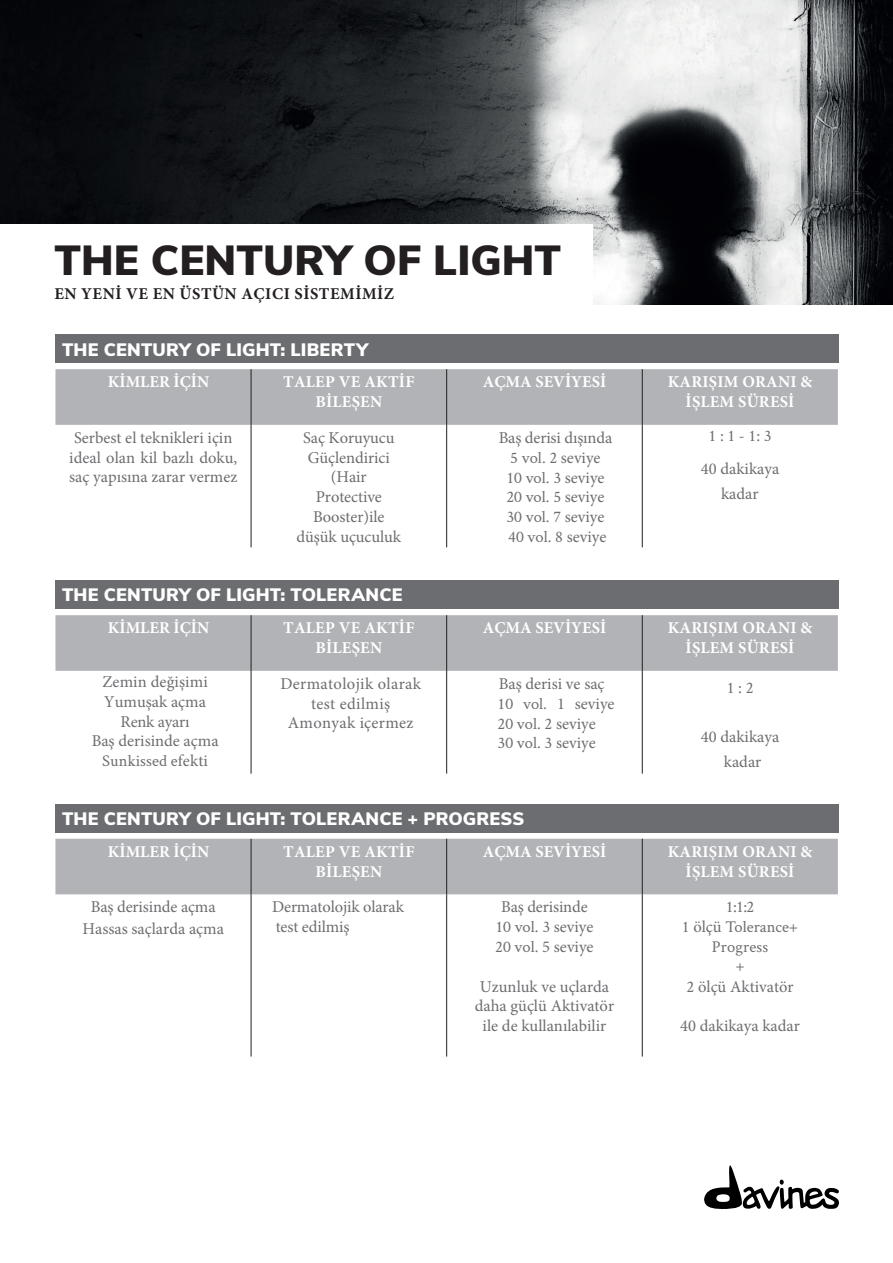
<style>
.page{position:relative;width:893px;height:1263px;background:#fff}
.page>*{position:absolute;margin:0;border:0;box-sizing:border-box;transform-origin:0 0}
.t1{font:900 42px "Nunito Sans";color:#231f20}
.t2{font:900 18px "Nunito Sans";letter-spacing:.01em;color:#fff}
.t3{font:16.5px/19.8px "Minion Pro";color:#6c6d70;text-align:center}
.t4{font:700 16.5px/19.8px "Minion Pro";letter-spacing:.01em;color:#fff;text-align:center}
.t5{font:16.5px/19.8px "Crimson Text";color:#6c6d70}
.t6{font:16.5px/19.8px "Minion Pro";letter-spacing:.02em;color:#6c6d70;text-align:center}
.t7{font:700 16.5px "Minion Pro";letter-spacing:.03em;color:#231f20}
.s1{font-family:"Minion Pro"}
.s2{font-family:"Crimson Text"}
</style>
<div class="page">
<div style="left:55px;top:369px;width:783px;height:56px;background:#b2b3b7"></div>
<hr style="left:251px;top:425px;width:1px;height:122px;background:#231f20">
<hr style="left:446px;top:425px;width:1px;height:122px;background:#231f20">
<hr style="left:642px;top:425px;width:1px;height:122px;background:#231f20">
<hr style="left:251px;top:369px;width:1px;height:56px;background:#231f20">
<hr style="left:446px;top:369px;width:1px;height:56px;background:#231f20">
<hr style="left:642px;top:369px;width:1px;height:56px;background:#231f20">
<div style="left:55px;top:335px;width:783px;height:28px;background:#6c6d70"></div>
<div style="left:55px;top:615px;width:783px;height:56px;background:#b2b3b7"></div>
<hr style="left:251px;top:671px;width:1px;height:103px;background:#231f20">
<hr style="left:446px;top:671px;width:1px;height:103px;background:#231f20">
<hr style="left:642px;top:671px;width:1px;height:103px;background:#231f20">
<hr style="left:251px;top:615px;width:1px;height:56px;background:#231f20">
<hr style="left:446px;top:615px;width:1px;height:56px;background:#231f20">
<hr style="left:642px;top:615px;width:1px;height:56px;background:#231f20">
<div style="left:55px;top:581px;width:783px;height:28px;background:#6c6d70"></div>
<div style="left:55px;top:839px;width:783px;height:55px;background:#b2b3b7"></div>
<hr style="left:251px;top:894px;width:1px;height:162px;background:#231f20">
<hr style="left:446px;top:894px;width:1px;height:162px;background:#231f20">
<hr style="left:642px;top:894px;width:1px;height:162px;background:#231f20">
<hr style="left:251px;top:839px;width:1px;height:55px;background:#231f20">
<hr style="left:446px;top:839px;width:1px;height:55px;background:#231f20">
<hr style="left:642px;top:839px;width:1px;height:55px;background:#231f20">
<div style="left:55px;top:804px;width:783px;height:28px;background:#6c6d70"></div>
<img style="left:0;top:0;width:893px;height:304px">
<div style="left:0;top:224px;width:592px;height:94px;background:#fff"></div>
<svg style="left:704px;top:1165px;width:135px;height:44px"></svg>
<h1 class="t1" style="left:54px;top:230px;width:508px">THE CENTURY OF LIGHT</h1>
<p class="t7" style="left:54px;top:282px;width:341px">EN YENİ VE EN ÜSTÜN AÇICI SİSTEMİMİZ</p>
<p class="t2" style="left:62px;top:336px;width:308px">THE CENTURY OF LIGHT: LIBERTY</p>
<p class="t4" style="left:108px;top:372px;width:103px">KİMLER İÇİN</p>
<p class="t4" style="left:283px;top:372px;width:133px">TALEP VE AKTİF<br>BİLEŞEN</p>
<p class="t4" style="left:483px;top:372px;width:125px">AÇMA SEVİYESİ</p>
<p class="t4" style="left:668px;top:372px;width:146px">KARIŞIM ORANI &amp;<br>İŞLEM SÜRESİ</p>
<p class="t3" style="left:69px;top:428px;width:170px;text-align:left">Serbest el teknikleri için ideal olan kil bazlı doku, saç yapısına zarar vermez</p>
<p class="t3" style="left:297px;top:428px;width:106px">Saç Koruyucu<br>Güçlendirici (Hair<br>Protective<br>Booster)ile düşük uçuculuk</p>
<p class="t3" style="left:499px;top:428px;width:115px">Baş derisi dışında</p>
<p class="t5" style="left:708px;top:425px;width:65px">1 : 1 <span class="s1">-</span> 1: 3</p>
<p class="t3" style="left:701px;top:456px;width:80px;line-height:24.9px">40 dakikaya kadar</p>
<p class="t5" style="left:506px;top:447px;width:102px">5 vol. 2 <span class="s1">seviye<br></span>10 vol. 3 <span class="s1">seviye<br></span>20 vol. 5 <span class="s1">seviye<br></span>30 vol. 7 <span class="s1">seviye<br></span>40 vol. 8 <span class="s1">seviye</span></p>
<p class="t2" style="left:62px;top:582px;width:342px">THE CENTURY OF LIGHT: TOLERANCE</p>
<p class="t4" style="left:108px;top:618px;width:103px">KİMLER İÇİN</p>
<p class="t4" style="left:283px;top:618px;width:133px">TALEP VE AKTİF<br>BİLEŞEN</p>
<p class="t4" style="left:483px;top:618px;width:125px">AÇMA SEVİYESİ</p>
<p class="t4" style="left:668px;top:618px;width:146px">KARIŞIM ORANI &amp;<br>İŞLEM SÜRESİ</p>
<p class="t3" style="left:92px;top:672px;width:128px">Zemin değişimi<br>Yumuşak açma<br>Renk ayarı<br>Baş derisinde açma</p>
<p class="t5" style="left:102px;top:750px;width:107px">Sunkissed e<span class="s1">fekti</span></p>
<p class="t6" style="left:280px;top:674px;width:142px">Dermatolojik olarak test edilmiş<br>Amonyak içermez</p>
<p class="t3" style="left:498px;top:674px;width:119px;text-align:left">Baş derisi ve saç<br><span class="s2">10 vol.</span> 1 seviye</p>
<p class="t5" style="left:727px;top:677px;width:28px">1 : 2</p>
<p class="t3" style="left:701px;top:725px;width:80px;line-height:24.6px">40 dakikaya kadar</p>
<p class="t5" style="left:498px;top:713px;width:100px">20 vol. 2 <span class="s1">seviye<br></span>30 vol. 3 <span class="s1">seviye</span></p>
<p class="t2" style="left:62px;top:806px;width:464px">THE CENTURY OF LIGHT: TOLERANCE + PROGRESS</p>
<p class="t4" style="left:108px;top:841px;width:103px">KİMLER İÇİN</p>
<p class="t4" style="left:283px;top:841px;width:133px">TALEP VE AKTİF<br>BİLEŞEN</p>
<p class="t4" style="left:483px;top:841px;width:125px">AÇMA SEVİYESİ</p>
<p class="t4" style="left:668px;top:841px;width:146px">KARIŞIM ORANI &amp;<br>İŞLEM SÜRESİ</p>
<p class="t3" style="left:83px;top:896px;width:143px;line-height:21.6px">Baş derisinde açma<br>Hassas saçlarda açma</p>
<p class="t3" style="left:272px;top:897px;width:133px;text-align:left">Dermatolojik olarak test edilmiş</p>
<p class="t3" style="left:501px;top:897px;width:88px">Baş derisinde</p>
<p class="t5" style="left:682px;top:896px;width:118px;text-align:center">1:1:2<br>1 <span class="s1">ölçü</span> Tolerance+<br>Progress<br>+</p>
<p class="t3" style="left:687px;top:976px;width:109px"><span class="s2">2</span> ölçü Aktivatör</p>
<p class="t3" style="left:680px;top:1016px;width:121px">40 dakikaya kadar</p>
<p class="t5" style="left:495px;top:916px;width:100px">10 vol. 3 <span class="s1">seviye</span></p>
<p class="t3" style="left:495px;top:937px;width:100px"><span class="s2">20 vol.</span> 5 seviye</p>
<p class="t3" style="left:475px;top:976px;width:141px">Uzunluk ve uçlarda daha güçlü Aktivatör ile de kullanılabilir</p>
</div>
